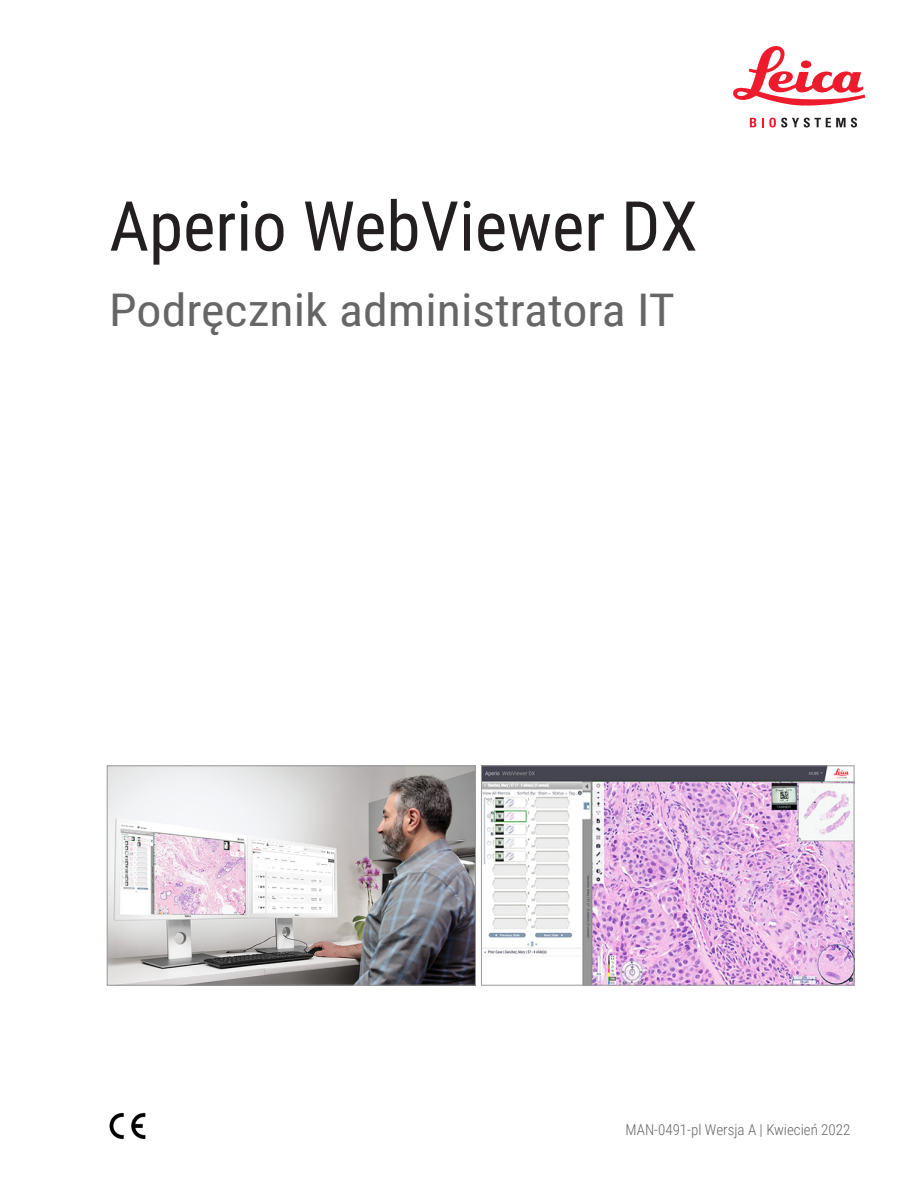
<style>
.page{position:relative;width:918px;height:1188px;background:#fff}
.page>*{position:absolute;margin:0;border:0;box-sizing:border-box;transform-origin:0 0}
.Title_single_line{font:69px "Roboto Condensed";color:#231f20}
.Title_document_type{font:45px "Roboto Condensed";color:#666;scale:1.11 1}
.Cover_part_number{font:300 15px "Roboto Condensed";color:#666}
</style>
<div class="page">
<svg style="left:733px;top:46px;width:132px;height:60px"></svg>
<svg style="left:750px;top:118px;width:6px;height:9px"></svg>
<svg style="left:762px;top:118px;width:95px;height:9px"></svg>
<img style="left:109px;top:767px;width:365px;height:217px">
<div style="left:107px;top:765px;width:369px;height:221px;border:1px solid #999"></div>
<img style="left:483px;top:767px;width:369px;height:217px">
<div style="left:481px;top:765px;width:373px;height:221px;border:1px solid #999"></div>
<img style="left:109px;top:1112px;width:37px;height:28px">
<p class="Title_single_line" style="left:109px;top:178px;width:590px">Aperio WebViewer DX</p>
<p class="Title_document_type" style="left:109px;top:278px;width:511px">Podręcznik administratora IT</p>
<p class="Cover_part_number" style="left:625px;top:1119px;width:227px">MAN-0491-pl Wersja A | Kwiecień 2022</p>
</div>
